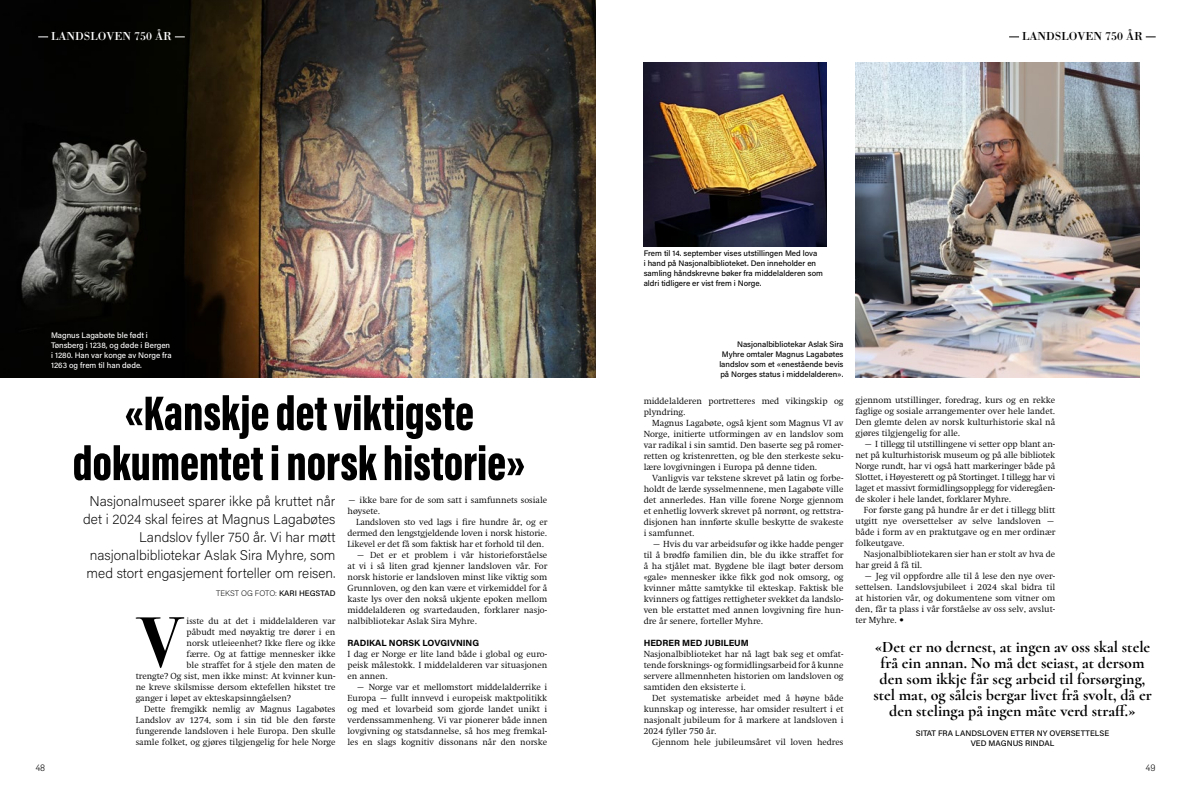
<style>
.page{position:relative;width:1191px;height:794px;background:#fff}
.page>*{position:absolute;margin:0;border:0;box-sizing:border-box;transform-origin:0 0}
.t1{font:700 72.6px "Bodoni Svty Two ITCTT";color:#000}
.t2{font:900 50px/50px "Acumin Pro Extra Cond";color:#000;text-align:center}
.t3{font:700 16px/16px "Cormorant";color:#000;text-align:center}
.t4{font:200 14px/18px "Acumin Pro";color:#000;text-align:right}
.t5{font:12px "Bodoni Std";color:#000}
.t6{font:12px "Bodoni Std";color:#fff}
.t7{font:300 9px/11px "Swift LT Std";color:#000;text-align:justify}
.t8{font:700 9px "Acumin Pro";color:#000}
.t9{font:300 9px "Flama";color:#000}
.t10{font:500 8px/10px "Acumin Pro";color:#000;text-align:center}
.t11{font:500 8px/10px "Acumin Pro";color:#fff}
.t12{font:200 8px "Acumin Pro";color:#000}
.s1{font-weight:500}
</style>
<div class="page">
<img style="left:855px;top:62px;width:284px;height:315px">
<img style="left:643px;top:62px;width:183px;height:185px">
<img style="left:0;top:0;width:595px;height:377px">
<h3 class="t6" style="left:51px;top:29px;width:122px">LANDSLOVEN 750 ÅR</h3>
<h3 class="t5" style="left:1022px;top:29px;width:122px">LANDSLOVEN 750 ÅR</h3>
<p class="t10" style="left:643px;top:248px;width:181px;text-align:left">Frem til 14. september vises utstillingen Med lova<br>i hand på Nasjonalbiblioteket. Den inneholder en samling håndskrevne bøker fra middelalderen som aldri tidligere er vist frem i Norge.</p>
<p class="t11" style="left:51px;top:330px;width:122px">Magnus Lagabøte ble født i<br>Tønsberg i 1238, og døde i Bergen i 1280. Han var konge av Norge fra<br>1263 og frem til han døde.</p>
<p class="t10" style="left:719px;top:339px;width:126px;text-align:right">Nasjonalbibliotekar Aslak Sira Myhre omtaler Magnus Lagabøtes landslov som et «enestående bevis på Norges status i middelalderen».</p>
<p class="t9" style="left:35px;top:762px;width:11px">48</p>
<h2 class="t2" style="left:73px;top:388px;width:454px">«Kanskje det viktigste dokumentet i norsk historie»</h2>
<h3 class="t4" style="left:83px;top:492px;width:254px">Nasjonalmuseet sparer ikke på kruttet når det i 2024 skal feires at Magnus Lagabøtes Landslov fyller 750 år. Vi har møtt nasjonalbibliotekar Aslak Sira Myhre, som med stort engasjement forteller om reisen.</h3>
<p class="t12" style="left:216px;top:588px;width:121px">TEKST OG FOTO: <span class="s1">KARI HEGSTAD</span></p>
<p class="t7" style="left:347px;top:494px;width:201px">– ikke bare for de som satt i samfunnets sosiale høysete.</p>
<p class="t7" style="left:347px;top:516px;width:201px;text-indent:9px">Landsloven sto ved lags i fire hundre år, og er dermed den lengstgjeldende loven i norsk historie.<br>Likevel er det få som faktisk har et forhold til den.</p>
<p class="t7" style="left:347px;top:549px;width:201px;text-indent:9px">– Det er et problem i vår historieforståelse at vi i så liten grad kjenner landsloven vår. For norsk historie er landsloven minst like viktig som Grunnloven, og den kan være et virkemiddel for å kaste lys over den nokså ukjente epoken mellom middelalderen og svartedauden, forklarer nasjo&shy;nalbibliotekar Aslak Sira Myhre.</p>
<p class="t8" style="left:347px;top:636px;width:133px">RADIKAL NORSK LOVGIVNING</p>
<p class="t7" style="left:347px;top:648px;width:201px">I dag er Norge er lite land både i global og euro&shy;peisk målestokk. I middelalderen var situasjonen en annen.</p>
<p class="t7" style="left:347px;top:681px;width:201px;text-indent:9px">– Norge var et mellomstort middelalderrike i Europa – fullt innvevd i europeisk maktpolitikk og med et lovarbeid som gjorde landet unikt i verdenssammenheng. Vi var pionerer både innen lovgivning og statsdannelse, så hos meg fremkal&shy;les en slags kognitiv dissonans når den norske</p>
<h1 class="t1" style="left:140px;top:583px;width:43px">V</h1>
<p class="t7" style="left:187px;top:615px;width:150px">isste du at det i middelalderen var</p>
<p class="t7" style="left:187px;top:626px;width:150px">påbudt med nøyaktig tre dører i en</p>
<p class="t7" style="left:187px;top:637px;width:150px">norsk utleieenhet? Ikke flere og ikke</p>
<p class="t7" style="left:187px;top:648px;width:150px">færre. Og at fattige mennesker ikke</p>
<p class="t7" style="left:187px;top:659px;width:150px">ble straffet for å stjele den maten de</p>
<p class="t7" style="left:136px;top:670px;width:201px">trengte? Og sist, men ikke minst: At kvinner kun-</p>
<p class="t7" style="left:136px;top:681px;width:201px">ne kreve skilsmisse dersom ektefellen hikstet tre</p>
<p class="t7" style="left:136px;top:692px;width:156px">ganger i løpet av ekteskapsinngåelsen?</p>
<p class="t7" style="left:144px;top:703px;width:193px">Dette fremgikk nemlig av Magnus Lagabøtes</p>
<p class="t7" style="left:136px;top:714px;width:201px">Landslov av 1274, som i sin tid ble den første</p>
<p class="t7" style="left:136px;top:725px;width:201px">fungerende landsloven i hele Europa. Den skulle</p>
<p class="t7" style="left:136px;top:736px;width:201px">samle folket, og gjøres tilgjengelig for hele Norge</p>
<p class="t7" style="left:643px;top:395px;width:201px">middelalderen portretteres med vikingskip og plyndring.</p>
<p class="t7" style="left:643px;top:417px;width:201px;text-indent:9px">Magnus Lagabøte, også kjent som Magnus VI av Norge, initierte utformingen av en landslov som var radikal i sin samtid. Den baserte seg på romer&shy;retten og kristenretten, og ble den sterkeste seku&shy;lære lovgivningen i Europa på denne tiden.</p>
<p class="t7" style="left:643px;top:472px;width:201px;text-indent:9px">Vanligvis var tekstene skrevet på latin og forbe&shy;holdt de lærde sysselmennene, men Lagabøte ville det annerledes. Han ville forene Norge gjennom et enhetlig lovverk skrevet på norrønt, og rettstra&shy;disjonen han innførte skulle beskytte de svakeste i samfunnet.</p>
<p class="t7" style="left:643px;top:538px;width:201px;text-indent:9px">– Hvis du var arbeidsufør og ikke hadde penger til å brødfø familien din, ble du ikke straffet for å ha stjålet mat. Bygdene ble ilagt bøter dersom «gale» mennesker ikke fikk god nok omsorg, og kvinner måtte samtykke til ekteskap. Faktisk ble kvinners og fattiges rettigheter svekket da landslo&shy;ven ble erstattet med annen lovgivning fire hun&shy;dre år senere, forteller Myhre.</p>
<p class="t8" style="left:643px;top:636px;width:107px">HEDRER MED JUBILEUM</p>
<p class="t7" style="left:643px;top:648px;width:201px">Nasjonalbiblioteket har nå lagt bak seg et omfat&shy;tende forsknings- og formidlingsarbeid for å kunne servere allmennheten historien om landsloven og samtiden den eksisterte i.</p>
<p class="t7" style="left:643px;top:692px;width:201px;text-indent:9px">Det systematiske arbeidet med å høyne både kunnskap og interesse, har omsider resultert i et nasjonalt jubileum for å markere at landsloven i 2024 fyller 750 år.</p>
<p class="t7" style="left:652px;top:736px;width:193px">Gjennom hele jubileumsåret vil loven hedres</p>
<p class="t7" style="left:855px;top:395px;width:201px">gjennom utstillinger, foredrag, kurs og en rekke faglige og sosiale arrangementer over hele landet.<br>Den glemte delen av norsk kulturhistorie skal nå gjøres tilgjengelig for alle.</p>
<p class="t7" style="left:855px;top:439px;width:201px;text-indent:9px">– I tillegg til utstillingene vi setter opp blant an&shy;net på kulturhistorisk museum og på alle bibliotek Norge rundt, har vi også hatt markeringer både på Slottet, i Høyesterett og på Stortinget. I tillegg har vi laget et massivt formidlingsopplegg for videregåen&shy;de skoler i hele landet, forklarer Myhre.</p>
<p class="t7" style="left:855px;top:505px;width:201px;text-indent:9px">For første gang på hundre år er det i tillegg blitt utgitt nye oversettelser av selve landsloven – både i form av en praktutgave og en mer ordinær folkeutgave.</p>
<p class="t7" style="left:855px;top:549px;width:201px;text-indent:9px">Nasjonalbibliotekaren sier han er stolt av hva de har greid å få til.</p>
<p class="t7" style="left:855px;top:571px;width:201px;text-indent:9px">– Jeg vil oppfordre alle til å lese den nye over&shy;settelsen. Landslovsjubileet i 2024 skal bidra til at historien vår, og dokumentene som vitner om den, får ta plass i vår forståelse av oss selv, avslut&shy;ter Myhre. •</p>
<h3 class="t3" style="left:873px;top:638px;width:280px">«Det er no dernest, at ingen av oss skal stele frå ein annan. No må det seiast, at dersom den som ikkje får seg arbeid til forsørging, stel mat, og såleis bergar livet frå svolt, då er den stelinga på ingen måte verd straff.»</h3>
<p class="t10" style="left:915px;top:727px;width:195px">SITAT FRA LANDSLOVEN ETTER NY OVERSETTELSE<br>VED MAGNUS RINDAL</p>
<p class="t9" style="left:1145px;top:762px;width:11px">49</p>
</div>
